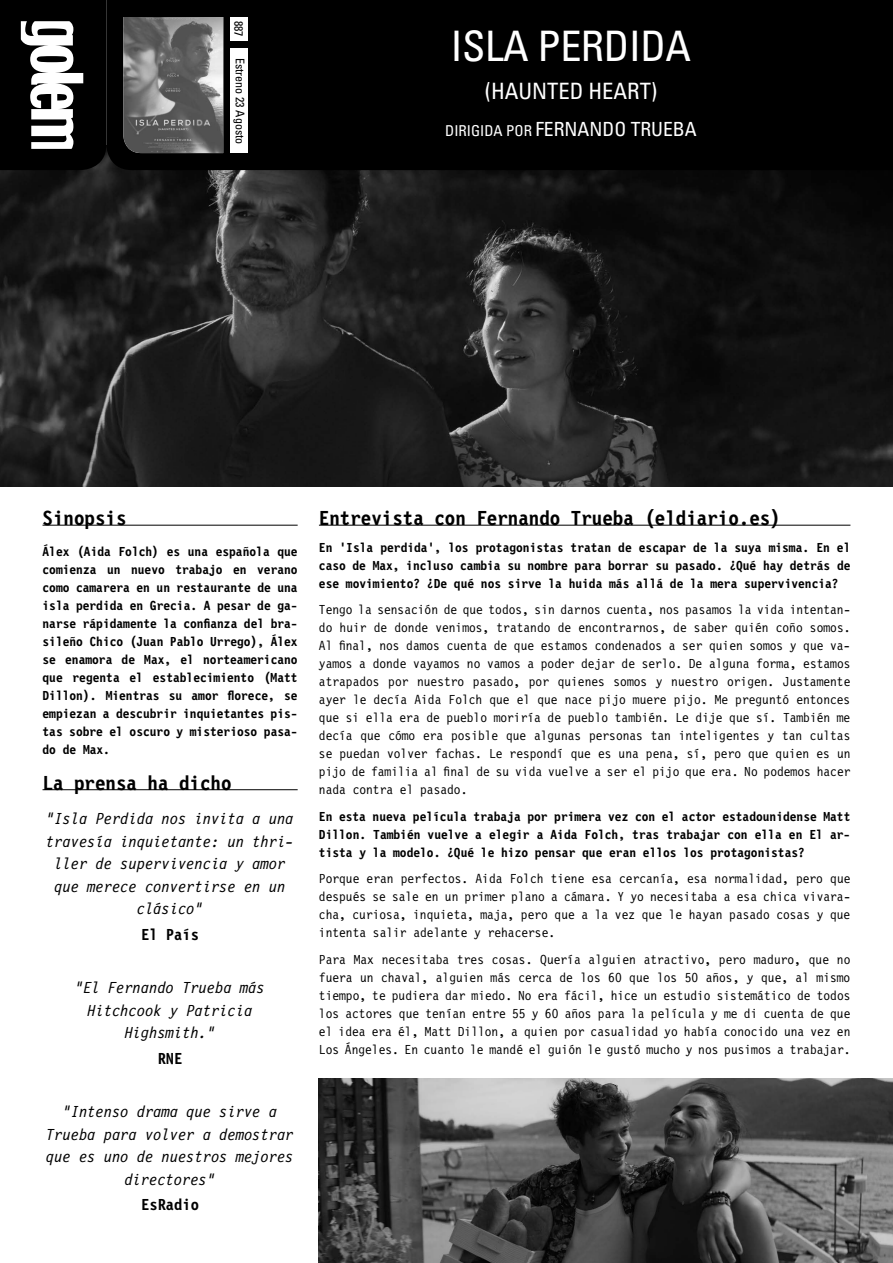
<style>
.page{position:relative;width:893px;height:1263px;background:#fff}
.page>*{position:absolute;margin:0;border:0;box-sizing:border-box;transform-origin:0 0}
.t1{font:condensed 42px "Univers";letter-spacing:-.01em;color:#fff}
.t2{font:condensed 22.5px "Univers";color:#fff}
.t3{font:700 21px "Letter Gothic 12 Pitch BT";color:#000}
.t4{font:condensed 19.5px "Univers";color:#fff}
.t5{font:italic 16.5px/22.5px "Letter Gothic 12 Pitch BT";color:#000;text-align:center}
.t6{font:700 16.5px "Letter Gothic 12 Pitch BT";color:#000}
.t7{font:13.5px/18px "Letter Gothic 12 Pitch BT";color:#000;text-align:justify}
.t8{font:700 13.5px/18px "Letter Gothic 12 Pitch BT";color:#000;text-align:justify}
.t9{font:condensed 12px "Univers";color:#000}
.s1{font-size:15px}
</style>
<div class="page">
<img style="left:0;top:170px;width:893px;height:317px">
<div style="left:106px;top:0;width:787px;height:170px;background:#000"></div>
<img style="left:123px;top:17px;width:100px;height:136px">
<div style="left:231px;top:17px;width:17px;height:23px;background:#fff"></div>
<div style="left:231px;top:48px;width:17px;height:105px;background:#fff"></div>
<hr style="left:319px;top:525px;width:531px;height:1px;background:#000">
<svg style="left:0;top:0;width:106px;height:170px"></svg>
<img style="left:319px;top:1078px;width:574px;height:185px">
<hr style="left:43px;top:525px;width:255px;height:1px;background:#000">
<hr style="left:43px;top:789px;width:255px;height:1px;background:#000">
<p class="t9" style="left:246px;top:21px;width:17px;rotate:90deg">887</p>
<p class="t9" style="left:248px;top:58px;width:88px;rotate:90deg">Estreno 23 Agosto</p>
<h1 class="t1" style="left:451px;top:20px;width:242px">ISLA PERDIDA</h1>
<h2 class="t2" style="left:485px;top:76px;width:174px">(HAUNTED HEART)</h2>
<h3 class="t4" style="left:445px;top:117px;width:253px"><span class="s1">DIRIGIDA POR</span> FERNANDO TRUEBA</h3>
<h3 class="t3" style="left:43px;top:506px;width:85px">Sinopsis</h3>
<p class="t8" style="left:43px;top:543px;width:257px">Álex (Aida Folch) es una española que comienza un nuevo trabajo en verano como camarera en un restaurante de una isla perdida en Grecia. A pesar de ga&shy;narse rápidamente la confianza del bra&shy;sileño Chico (Juan Pablo Urrego), Álex se enamora de Max, el norteamericano que regenta el establecimiento (Matt Dillon). Mientras su amor florece, se empiezan a descubrir inquietantes pis&shy;tas sobre el oscuro y misterioso pasa&shy;do de Max.</p>
<h3 class="t3" style="left:43px;top:771px;width:190px">La prensa ha dicho</h3>
<p class="t5" style="left:46px;top:808px;width:249px">“Isla Perdida nos invita a una travesía inquietante: un thri&shy;ller de supervivencia y amor que merece convertirse en un clásico”</p>
<p class="t6" style="left:141px;top:925px;width:59px">El País</p>
<p class="t5" style="left:75px;top:977px;width:191px">“El Fernando Trueba más<br>Hitchcook y Patricia<br>Highsmith.”</p>
<p class="t6" style="left:158px;top:1049px;width:26px">RNE</p>
<p class="t5" style="left:46px;top:1101px;width:249px">“Intenso drama que sirve a<br>Trueba para volver a demostrar que es uno de nuestros mejores directores”</p>
<p class="t6" style="left:141px;top:1195px;width:59px">EsRadio</p>
<h3 class="t3" style="left:319px;top:506px;width:463px">Entrevista con Fernando Trueba (eldiario.es)</h3>
<p class="t8" style="left:319px;top:539px;width:533px">En ‘Isla perdida’, los protagonistas tratan de escapar de la suya misma. En el caso de Max, incluso cambia su nombre para borrar su pasado. ¿Qué hay detrás de ese movimiento? ¿De qué nos sirve la huida más allá de la mera supervivencia?</p>
<p class="t7" style="left:319px;top:601px;width:533px">Tengo la sensación de que todos, sin darnos cuenta, nos pasamos la vida intentan&shy;do huir de donde venimos, tratando de encontrarnos, de saber quién coño somos.<br>Al final, nos damos cuenta de que estamos condenados a ser quien somos y que va&shy;yamos a donde vayamos no vamos a poder dejar de serlo. De alguna forma, estamos atrapados por nuestro pasado, por quienes somos y nuestro origen. Justamente ayer le decía Aida Folch que el que nace pijo muere pijo. Me preguntó entonces que si ella era de pueblo moriría de pueblo también. Le dije que sí. También me decía que cómo era posible que algunas personas tan inteligentes y tan cultas se puedan volver fachas. Le respondí que es una pena, sí, pero que quien es un pijo de familia al final de su vida vuelve a ser el pijo que era. No podemos hacer nada contra el pasado.</p>
<p class="t8" style="left:319px;top:807px;width:533px">En esta nueva película trabaja por primera vez con el actor estadounidense Matt Dillon. También vuelve a elegir a Aida Folch, tras trabajar con ella en El ar&shy;tista y la modelo. ¿Qué le hizo pensar que eran ellos los protagonistas?</p>
<p class="t7" style="left:319px;top:870px;width:533px">Porque eran perfectos. Aida Folch tiene esa cercanía, esa normalidad, pero que después se sale en un primer plano a cámara. Y yo necesitaba a esa chica vivara&shy;cha, curiosa, inquieta, maja, pero que a la vez que le hayan pasado cosas y que intenta salir adelante y rehacerse.</p>
<p class="t7" style="left:319px;top:950px;width:533px">Para Max necesitaba tres cosas. Quería alguien atractivo, pero maduro, que no fuera un chaval, alguien más cerca de los 60 que los 50 años, y que, al mismo tiempo, te pudiera dar miedo. No era fácil, hice un estudio sistemático de todos los actores que tenían entre 55 y 60 años para la película y me di cuenta de que el idea era él, Matt Dillon, a quien por casualidad yo había conocido una vez en Los Ángeles. En cuanto le mandé el guión le gustó mucho y nos pusimos a trabajar.</p>
</div>
